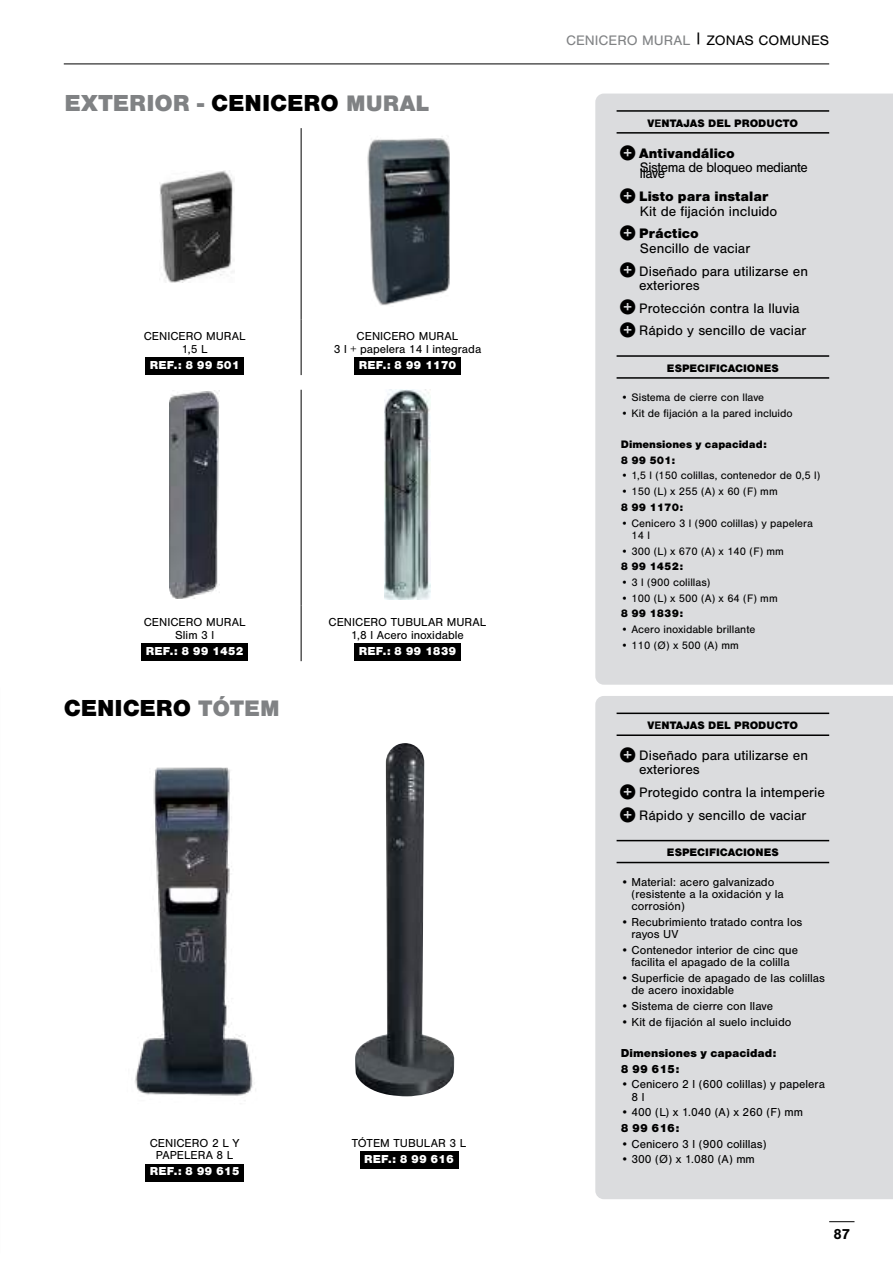
<style>
.page{position:relative;width:893px;height:1263px;background:#fff}
.page>*{position:absolute;margin:0;border:0;box-sizing:border-box;transform-origin:0 0}
.t1{font:900 24px "Nimbus San";color:#808284}
.t2{font:900 24px "Nimbus San";color:#000}
.t3{font:700 15px "Nimbus San";color:#000}
.t4{font:14.25px/22.8px "Nimbus San";color:#000}
.t5{font:14.25px/14.5px "Nimbus San";letter-spacing:-.03em;color:#000}
.t6{font:14.25px "Nimbus San";color:#808284}
.t7{font:900 14.25px/22.8px "Nimbus San";color:#000}
.t8{font:12px/12.3px "Nimbus San";color:#000;text-align:center}
.t9{font:900 12px "Nimbus San";color:#fff}
.t10{font:900 12px/15.8px "Nimbus San";color:#000}
.t11{font:11.25px/12.3px "Nimbus San";color:#000}
.t12{font:900 11.25px/15.8px "Nimbus San";color:#000}
.s1{color:#000}
.s2{font-size:23.25px}
.s3{font-size:23.25px;color:#808284}
.s4{font-weight:700}
.s5{font-family:"Pictos Loste";font-size:15px}
.s6{font-weight:900}
.s7{font-weight:400}
.s8{font-family:"Pictos Loste";font-weight:400;font-size:15px}
</style>
<div class="page">
<img style="left:135px;top:767px;width:121px;height:329px">
<img style="left:355px;top:743px;width:99px;height:353px">
<hr style="left:301px;top:128px;width:1px;height:191px;background:#000">
<hr style="left:301px;top:319px;width:1px;height:56px;background:#000">
<img style="left:159px;top:170px;width:74px;height:113px">
<img style="left:367px;top:138px;width:83px;height:168px">
<div style="left:146px;top:358px;width:98px;height:17px;background:#000"></div>
<div style="left:354px;top:358px;width:107px;height:17px;background:#000"></div>
<div style="left:145px;top:1164px;width:99px;height:17px;background:#000"></div>
<div style="left:360px;top:1152px;width:98px;height:17px;background:#000"></div>
<div style="left:595px;top:94px;width:298px;height:591px;background:#dbdcde"></div>
<hr style="left:617px;top:110px;width:212px;height:2px;background:#000">
<hr style="left:617px;top:132px;width:212px;height:2px;background:#000">
<hr style="left:617px;top:355px;width:212px;height:2px;background:#000">
<hr style="left:617px;top:377px;width:212px;height:2px;background:#000">
<div style="left:595px;top:696px;width:298px;height:503px;background:#dbdcde"></div>
<hr style="left:617px;top:712px;width:212px;height:2px;background:#000">
<hr style="left:617px;top:734px;width:212px;height:2px;background:#000">
<hr style="left:617px;top:840px;width:212px;height:1px;background:#000">
<hr style="left:617px;top:862px;width:212px;height:1px;background:#000">
<hr style="left:301px;top:390px;width:1px;height:216px;background:#000">
<hr style="left:301px;top:606px;width:1px;height:55px;background:#000">
<img style="left:170px;top:391px;width:50px;height:208px">
<img style="left:385px;top:390px;width:45px;height:210px">
<div style="left:142px;top:644px;width:106px;height:17px;background:#000"></div>
<div style="left:354px;top:644px;width:107px;height:17px;background:#000"></div>
<hr style="left:64px;top:64px;width:765px;height:1px;background:#000">
<svg style="left:829px;top:1221px;width:25px;height:1px"></svg>
<h1 class="t1" style="left:64px;top:89px;width:366px">EXTERIOR - <span class="s1">CENICERO</span> <span class="s2">MURAL</span></h1>
<p class="t8" style="left:144px;top:330px;width:103px">CENICERO MURAL<br>1,5 L</p>
<p class="t9" style="left:150px;top:358px;width:91px">REF.: 8 99 501</p>
<p class="t8" style="left:334px;top:330px;width:149px">CENICERO MURAL<br>3 l + papelera 14 l integrada</p>
<p class="t9" style="left:359px;top:358px;width:99px">REF.: 8 99 1170</p>
<p class="t8" style="left:144px;top:616px;width:103px">CENICERO MURAL<br>Slim 3 l</p>
<p class="t9" style="left:146px;top:644px;width:99px">REF.: 8 99 1452</p>
<h1 class="t2" style="left:64px;top:694px;width:217px">CENICERO <span class="s3">TÓTEM</span></h1>
<p class="t8" style="left:329px;top:616px;width:159px">CENICERO TUBULAR MURAL<br>1,8 l Acero inoxidable</p>
<p class="t9" style="left:359px;top:644px;width:99px">REF.: 8 99 1839</p>
<p class="t8" style="left:150px;top:1137px;width:91px">CENICERO 2 L Y<br>PAPELERA 8 L</p>
<p class="t9" style="left:150px;top:1164px;width:91px">REF.: 8 99 615</p>
<p class="t8" style="left:352px;top:1137px;width:116px">TÓTEM TUBULAR 3 L</p>
<p class="t9" style="left:364px;top:1152px;width:91px">REF.: 8 99 616</p>
<p class="t6" style="left:566px;top:32px;width:265px">CENICERO MURAL <sup>|</sup> <span class="s1">ZONAS COMUNES</span></p>
<p class="t12" style="left:648px;top:115px;width:152px">V<span class="s4">E</span>NTAJAS DEL PRODUCTO</p>
<p class="t5" style="left:640px;top:146px;width:169px;text-indent:-19px"><span class="s5">R</span> <span class="s6">Antivandálico<br></span>Sistema de bloqueo mediante</p>
<p class="t7" style="left:621px;top:162px;width:149px;text-indent:19px"><span class="s7">llave<br></span><span class="s8">R</span> Listo para instalar</p>
<p class="t4" style="left:621px;top:200px;width:158px;text-indent:19px">Kit de fijación incluido<br><span class="s5">R</span> <span class="s6">Práctico</span></p>
<p class="t4" style="left:621px;top:237px;width:189px;text-indent:19px">Sencillo de vaciar<br><span class="s5">R</span> Diseñado para utilizarse en</p>
<p class="t4" style="left:621px;top:274px;width:187px;text-indent:18px">exteriores<br><span class="s5">R</span> Protección contra la lluvia<br><span class="s5">R</span> Rápido y sencillo de vaciar</p>
<p class="t12" style="left:667px;top:360px;width:113px">ESPECIFICACIONES</p>
<p class="t11" style="left:621px;top:391px;width:145px">• Sistema de cierre con llave</p>
<p class="t11" style="left:621px;top:407px;width:173px">• Kit de fijación a la pared incluido</p>
<p class="t12" style="left:621px;top:436px;width:148px">Dimensiones y capacidad:<br>8 99 501:</p>
<p class="t11" style="left:621px;top:470px;width:201px">• 1,5 l (150 colillas, contenedor de 0,5 l)</p>
<p class="t11" style="left:621px;top:485px;width:158px">• 150 (L) x 255 (A) x 60 (F) mm</p>
<p class="t12" style="left:621px;top:499px;width:64px">8 99 1170:</p>
<p class="t11" style="left:631px;top:517px;width:183px;text-indent:-11px">• Cenicero 3 l (900 colillas) y papelera<br>14 l</p>
<p class="t11" style="left:621px;top:545px;width:165px">• 300 (L) x 670 (A) x 140 (F) mm</p>
<p class="t12" style="left:621px;top:559px;width:64px">8 99 1452:</p>
<p class="t11" style="left:621px;top:576px;width:91px">• 3 l (900 colillas)</p>
<p class="t11" style="left:621px;top:592px;width:158px">• 100 (L) x 500 (A) x 64 (F) mm</p>
<p class="t12" style="left:621px;top:606px;width:64px">8 99 1839:</p>
<p class="t11" style="left:621px;top:623px;width:136px">• Acero inoxidable brillante</p>
<p class="t11" style="left:621px;top:639px;width:120px">• 110 (Ø) x 500 (A) mm</p>
<p class="t12" style="left:648px;top:717px;width:152px">V<span class="s4">E</span>NTAJAS DEL PRODUCTO</p>
<p class="t4" style="left:639px;top:749px;width:170px;line-height:14.2px;text-indent:-18px"><span class="s5">R</span> Diseñado para utilizarse en exteriores</p>
<p class="t4" style="left:621px;top:781px;width:206px"><span class="s5">R</span> Protegido contra la intemperie<br><span class="s5">R</span> Rápido y sencillo de vaciar</p>
<p class="t12" style="left:667px;top:845px;width:113px">ESPECIFICACIONES</p>
<p class="t8" style="left:631px;top:876px;width:154px;text-align:left;text-indent:-11px">• Material: acero galvanizado (resistente a la oxidación y la corrosión)</p>
<p class="t8" style="left:631px;top:916px;width:172px;text-align:left;text-indent:-11px">• Recubrimiento tratado contra los rayos UV</p>
<p class="t8" style="left:621px;top:944px;width:179px">• Contenedor interior de cinc que facilita el apagado de la colilla</p>
<p class="t8" style="left:631px;top:972px;width:195px;text-align:left;text-indent:-11px">• Superficie de apagado de las colillas de acero inoxidable</p>
<p class="t8" style="left:621px;top:1000px;width:154px">• Sistema de cierre con llave</p>
<p class="t8" style="left:621px;top:1016px;width:172px">• Kit de fijación al suelo incluido</p>
<p class="t10" style="left:621px;top:1045px;width:157px">Dimensiones y capacidad:<br>8 99 615:</p>
<p class="t8" style="left:631px;top:1078px;width:195px;text-align:left;text-indent:-11px">• Cenicero 2 l (600 colillas) y papelera<br>8 l</p>
<p class="t8" style="left:621px;top:1106px;width:184px">• 400 (L) x 1.040 (A) x 260 (F) mm</p>
<p class="t10" style="left:621px;top:1120px;width:60px">8 99 616:</p>
<p class="t8" style="left:621px;top:1138px;width:147px">• Cenicero 3 l (900 colillas)</p>
<p class="t8" style="left:621px;top:1153px;width:136px">• 300 (Ø) x 1.080 (A) mm</p>
<p class="t3" style="left:833px;top:1226px;width:18px">87</p>
</div>
